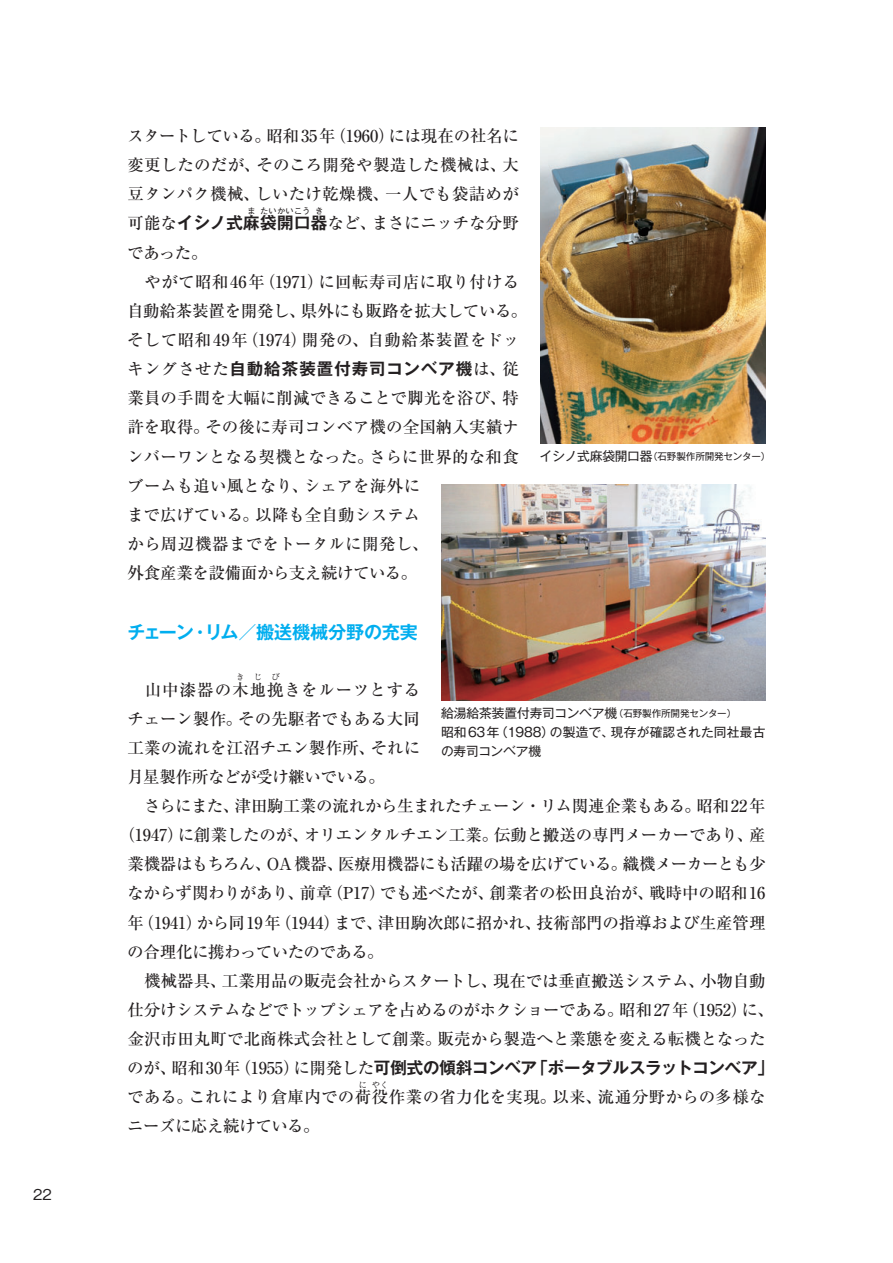
<style>
.page{position:relative;width:893px;height:1263px;background:#fff}
.page>*{position:absolute;margin:0;border:0;box-sizing:border-box;transform-origin:0 0}
.t1{font:700 18px "Gothic MB101 Pro De";letter-spacing:-.01em;color:#00aeef}
.t2{font:500 16.5px/29.1px "Ryumin Pro";letter-spacing:-.005em;color:#231f20}
.t3{font:500 16.5px "Ryumin Pro";letter-spacing:-.025em;color:#231f20}
.t4{font:700 16.5px "Gothic MB101 Pro De";letter-spacing:-.005em;color:#231f20}
.t5{font:500 16.5px "Ryumin Pro";letter-spacing:.02em;color:#231f20}
.t6{font:500 16.5px "Ryumin Pro";letter-spacing:-.03em;color:#231f20}
.t7{font:700 16.5px "Gothic MB101 Pro De";letter-spacing:.06em;color:#231f20}
.t8{font:500 16.5px "Ryumin Pro";letter-spacing:.045em;color:#231f20}
.t9{font:500 14.85px "Gothic BBB Pro";color:#231f20}
.t10{font:12.75px/19.2px "Gothic MB101 Pro";letter-spacing:-.01em;color:#231f20}
.t11{font:9.6px "Gothic MB101 Pro";letter-spacing:-.015em;color:#231f20}
.t12{font:700 8.25px "Gothic MB101 Pro De";color:#231f20}
.t13{font:500 8.25px "Ryumin Pro";color:#231f20}
.s1{font-family:"Gothic MB101 Pro De";font-weight:700}
.s2{font-family:"Ryumin Pro";font-weight:500}
.s3{font-size:12.75px}
.s4{font-size:9.6px}
</style>
<div class="page">
<img style="left:441px;top:485px;width:324px;height:216px">
<img style="left:540px;top:128px;width:225px;height:315px">
<p class="t9" style="left:33px;top:1182px;width:20px">22</p>
<p class="t2" style="left:127px;top:120px;width:393px;text-align:justify">スタートしている。昭和35年（1960）には現在の社名に変更したのだが、そのころ開発や製造した機械は、大豆タンパク機械、しいたけ乾燥機、一人でも袋詰めが可能な<span class="s1">イシノ式麻袋開口器</span>など、まさにニッチな分野</p>
<p class="t12" style="left:247px;top:204px;width:10px">ま</p>
<p class="t12" style="left:260px;top:204px;width:52px">たいかいこう</p>
<p class="t12" style="left:315px;top:204px;width:10px">き</p>
<p class="t2" style="left:127px;top:237px;width:402px">であった。<br>　やがて昭和46年（1971）に回転寿司店に取り付ける自動給茶装置を開発し、県外にも販路を拡大している。そして昭和49年（1974）開発の、自動給茶装置をドッ</p>
<p class="t7" style="left:127px;top:355px;width:393px"><span class="s2">キングさせた</span>自動給茶装置付寿司コンベア機<span class="s2">は、従</span></p>
<p class="t2" style="left:127px;top:382px;width:393px">業員の手間を大幅に削減できることで脚光を浴び、特許を取得。その後に寿司コンベア機の全国納入実績ナンバーワンとなる契機となった。さらに世界的な和食ブームも追い風となり、シェアを海外に<br>まで広げている。以降も全自動システム<br>から周辺機器までをトータルに開発し、<br>外食産業を設備面から支え続けている。</p>
<p class="t1" style="left:127px;top:617px;width:292px">チェーン・リム／搬送機械分野の充実</p>
<p class="t11" style="left:540px;top:448px;width:232px"><span class="s3">イシノ式麻袋開口器</span>（石野製作所開発センター）</p>
<p class="t13" style="left:236px;top:670px;width:10px">き</p>
<p class="t13" style="left:254px;top:670px;width:10px">じ</p>
<p class="t13" style="left:271px;top:670px;width:10px">び</p>
<p class="t2" style="left:127px;top:703px;width:294px">チェーン製作。その先駆者でもある大同</p>
<p class="t2" style="left:127px;top:732px;width:294px">工業の流れを江沼チエン製作所、それに</p>
<p class="t3" style="left:127px;top:764px;width:259px">月星製作所などが受け継いでいる。</p>
<p class="t3" style="left:128px;top:793px;width:639px">　さらにまた、津田駒工業の流れから生まれたチェーン・リム関連企業もある。昭和22年</p>
<p class="t2" style="left:119px;top:819px;width:648px">（1947）に創業したのが、オリエンタルチエン工業。伝動と搬送の専門メーカーであり、産</p>
<p class="t3" style="left:127px;top:851px;width:640px">業機器はもちろん、OA機器、医療用機器にも活躍の場を広げている。織機メーカーとも少</p>
<p class="t2" style="left:127px;top:877px;width:640px">なからず関わりがあり、前章（P17）でも述べたが、創業者の松田良治が、戦時中の昭和16</p>
<p class="t2" style="left:127px;top:907px;width:640px">年（1941）から同19年（1944）まで、津田駒次郎に招かれ、技術部門の指導および生産管理</p>
<p class="t6" style="left:127px;top:938px;width:258px">の合理化に携わっていたのである。</p>
<p class="t2" style="left:128px;top:965px;width:639px">　機械器具、工業用品の販売会社からスタートし、現在では垂直搬送システム、小物自動</p>
<p class="t3" style="left:127px;top:997px;width:648px">仕分けシステムなどでトップシェアを占めるのがホクショーである。昭和27年（1952）に、</p>
<p class="t2" style="left:127px;top:1023px;width:640px">金沢市田丸町で北商株式会社として創業。販売から製造へと業態を変える転機となった</p>
<p class="t4" style="left:127px;top:1054px;width:648px"><span class="s2">のが、昭和30年（1955）に開発した</span>可倒式の傾斜コンベア「ポータブルスラットコンべア」</p>
<p class="t5" style="left:127px;top:1084px;width:640px">である。これにより倉庫内での荷役作業の省力化を実現。以来、流通分野からの多様な</p>
<p class="t8" style="left:128px;top:676px;width:294px">　山中漆器の木地挽きをルーツとする</p>
<p class="t10" style="left:441px;top:702px;width:326px">給湯給茶装置付寿司コンベア機<span class="s4">（石野製作所開発センター）<br></span>昭和63年（1988）の製造で、現存が確認された同社最古の寿司コンベア機</p>
<p class="t13" style="left:359px;top:1078px;width:10px">に</p>
<p class="t13" style="left:372px;top:1078px;width:18px">やく</p>
<p class="t6" style="left:127px;top:1113px;width:194px">ニーズに応え続けている。</p>
</div>
